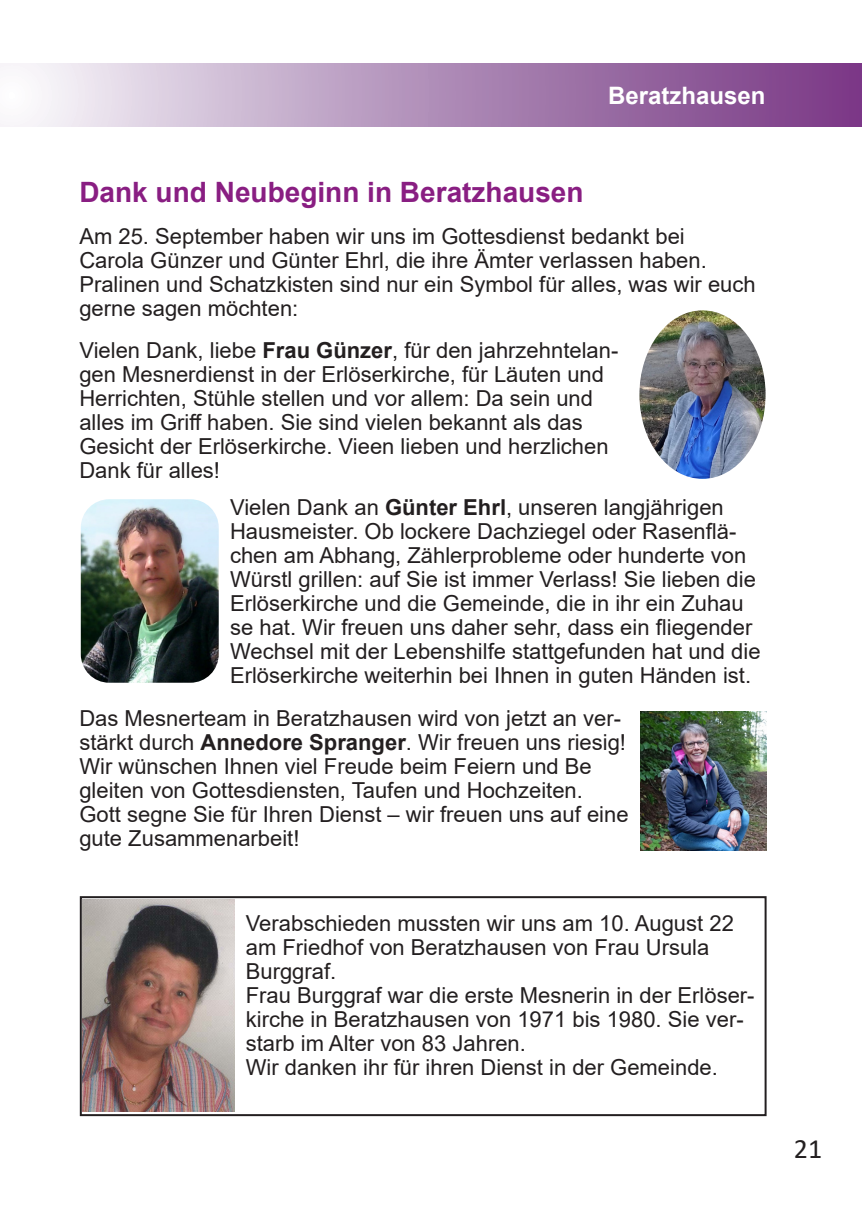
<style>
.page{position:relative;width:862px;height:1214px;background:#fff}
.page>*{position:absolute;margin:0;border:0;box-sizing:border-box;transform-origin:0 0}
.t1{font:700 28px "Arial";color:#891e82}
.t2{font:28px "Calibri";color:#231f20}
.t3{font:700 24px "Arial";color:#fff}
.t4{font:22px/24px "Arial";color:#231f20}
.s1{font-weight:700}
</style>
<div class="page">
<div style="left:0;top:64px;width:862px;height:62px;background:linear-gradient(to right,#f5f5f8,#733280)"></div>
<img style="left:81px;top:499px;width:138px;height:183px">
<img style="left:640px;top:711px;width:126px;height:139px">
<img style="left:639px;top:310px;width:126px;height:169px">
<div style="left:80px;top:896px;width:686px;height:219px;border:2px solid #231f20"></div>
<img style="left:82px;top:899px;width:152px;height:212px">
<p class="t3" style="left:608px;top:78px;width:159px">Beratzhausen</p>
<p class="t1" style="left:79px;top:172px;width:506px">Dank und Neubeginn in Beratzhausen</p>
<p class="t4" style="left:79px;top:224px;width:678px">Am 25. September haben wir uns im Gottesdienst bedankt bei<br>Carola Günzer und Günter Ehrl, die ihre Ämter verlassen haben.<br>Pralinen und Schatzkisten sind nur ein Symbol für alles, was wir euch gerne sagen möchten:</p>
<p class="t4" style="left:79px;top:338px;width:540px">Vielen Dank, liebe <span class="s1">Frau Günzer</span>, für den jahrzehntelan&shy;gen Mesnerdienst in der Erlöserkirche, für Läuten und Herrichten, Stühle stellen und vor allem: Da sein und alles im Griff haben. Sie sind vielen bekannt als das Gesicht der Erlöserkirche. Vieen lieben und herzlichen Dank für alles!</p>
<p class="t4" style="left:230px;top:495px;width:532px">Vielen Dank an <span class="s1">Günter Ehrl</span>, unseren langjährigen Hausmeister. Ob lockere Dachziegel oder Rasenflä&shy;chen am Abhang, Zählerprobleme oder hunderte von Würstl grillen: auf Sie ist immer Verlass! Sie lieben die Erlöserkirche und die Gemeinde, die in ihr ein Zuhau se hat. Wir freuen uns daher sehr, dass ein fliegender Wechsel mit der Lebenshilfe stattgefunden hat und die Erlöserkirche weiterhin bei Ihnen in guten Händen ist.</p>
<p class="t4" style="left:79px;top:706px;width:551px">Das Mesnerteam in Beratzhausen wird von jetzt an ver&shy;stärkt durch <span class="s1">Annedore Spranger</span>. Wir freuen uns riesig!<br>Wir wünschen Ihnen viel Freude beim Feiern und Be gleiten von Gottesdiensten, Taufen und Hochzeiten.<br>Gott segne Sie für Ihren Dienst – wir freuen uns auf eine gute Zusammenarbeit!</p>
<p class="t4" style="left:246px;top:910px;width:510px">Verabschieden mussten wir uns am 10. August 22 am Friedhof von Beratzhausen von Frau Ursula Burggraf.<br>Frau Burggraf war die erste Mesnerin in der Erlöser&shy;kirche in Beratzhausen von 1971 bis 1980. Sie ver&shy;starb im Alter von 83 Jahren.<br>Wir danken ihr für ihren Dienst in der Gemeinde.</p>
<p class="t2" style="left:794px;top:1128px;width:30px">21</p>
</div>
